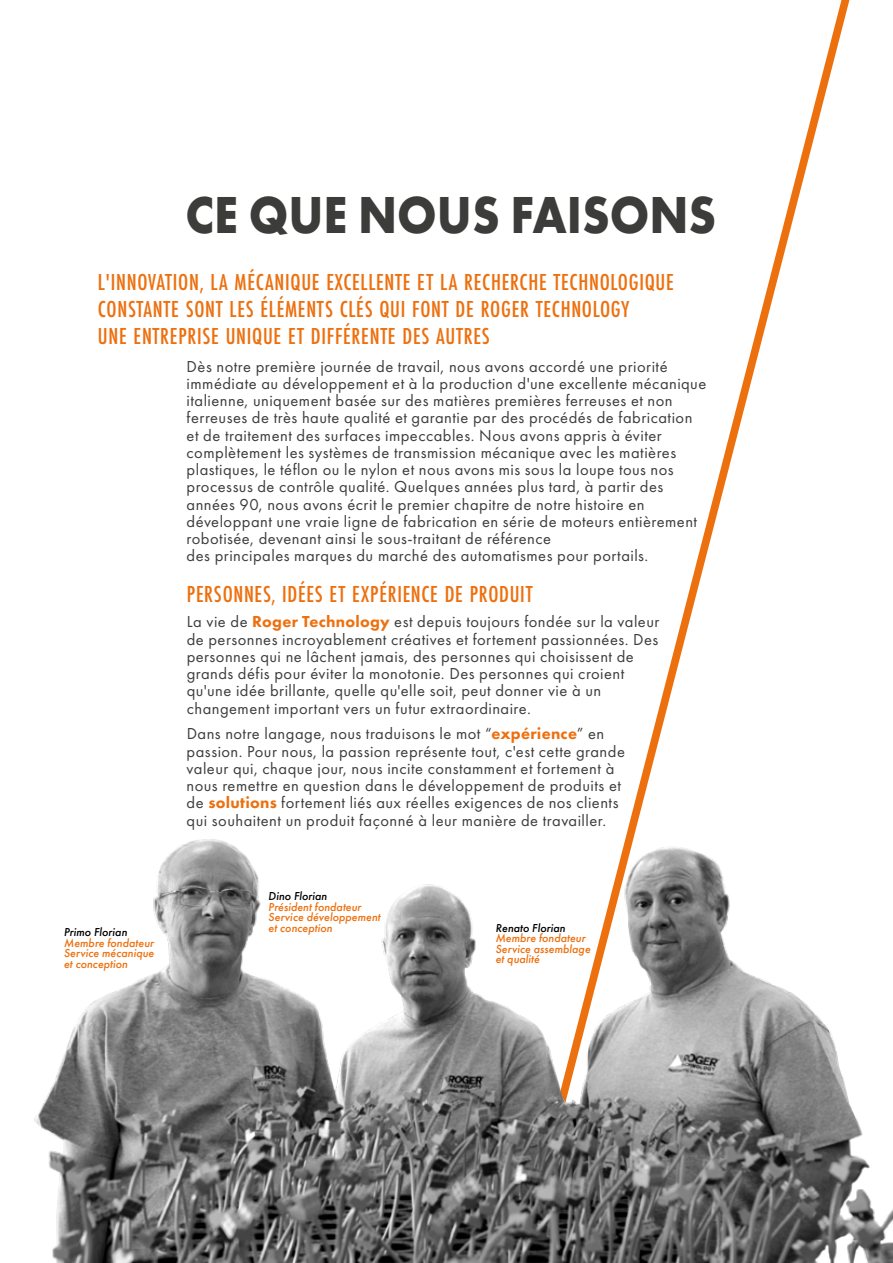
<style>
.page{position:relative;width:893px;height:1263px;background:#fff}
.page>*{position:absolute;margin:0;border:0;box-sizing:border-box;transform-origin:0 0}
.t1{font:700 54px "Futura PT";color:#3c3c3b;scale:.9 1}
.t2{font:500 24px/27px "Futura PT Cond";letter-spacing:.03em;color:#ed700f}
.t3{font:16.5px/17.2px "Futura PT";letter-spacing:.03em;color:#3c3c3b}
.t4{font:italic 500 12px/10.5px "Futura PT";color:#ed700f}
.t5{font:italic 500 12px "Futura PT";color:#000}
.s1{font-weight:800;color:#ed700f}
</style>
<div class="page">
<svg style="left:628px;top:0;width:222px;height:826px"></svg>
<img style="left:34px;top:826px;width:859px;height:437px">
<h1 class="t1" style="left:186px;top:180px;width:591px">CE QUE NOUS FAISONS</h1>
<h2 class="t2" style="left:98px;top:269px;width:577px">L'INNOVATION, LA MÉCANIQUE EXCELLENTE ET LA RECHERCHE TECHNOLOGIQUE<br>CONSTANTE SONT LES ÉLÉMENTS CLÉS QUI FONT DE ROGER TECHNOLOGY<br>UNE ENTREPRISE UNIQUE ET DIFFÉRENTE DES AUTRES</h2>
<p class="t3" style="left:187px;top:357px;width:521px">Dès notre première journée de travail, nous avons accordé une priorité immédiate au développement et à la production d'une excellente mécanique italienne, uniquement basée sur des matières premières ferreuses et non ferreuses de très haute qualité et garantie par des procédés de fabrication et de traitement des surfaces impeccables. Nous avons appris à éviter complètement les systèmes de transmission mécanique avec les matières plastiques, le téflon ou le nylon et nous avons mis sous la loupe tous nos processus de contrôle qualité. Quelques années plus tard, à partir des années 90, nous avons écrit le premier chapitre de notre histoire en développant une vraie ligne de fabrication en série de moteurs entièrement robotisée, devenant ainsi le sous-traitant de référence<br>des principales marques du marché des automatismes pour portails.</p>
<p class="t5" style="left:64px;top:925px;width:65px">Primo Florian</p>
<p class="t4" style="left:64px;top:937px;width:92px;text-align:justify">Membre fondateur Service mécanique et conception</p>
<h2 class="t2" style="left:187px;top:580px;width:347px">PERSONNES, IDÉES ET EXPÉRIENCE DE PRODUIT</h2>
<p class="t3" style="left:187px;top:613px;width:474px">La vie de <span class="s1">Roger Technology</span> est depuis toujours fondée sur la valeur de personnes incroyablement créatives et fortement passionnées. Des personnes qui ne lâchent jamais, des personnes qui choisissent de grands défis pour éviter la monotonie. Des personnes qui croient qu'une idée brillante, quelle qu'elle soit, peut donner vie à un changement important vers un futur extraordinaire.</p>
<p class="t3" style="left:187px;top:725px;width:440px">Dans notre langage, nous traduisons le mot “<span class="s1">expérience</span>” en passion. Pour nous, la passion représente tout, c'est cette grande valeur qui, chaque jour, nous incite constamment et fortement à nous remettre en question dans le développement de produits et de <span class="s1">solutions</span> fortement liés aux réelles exigences de nos clients qui souhaitent un produit façonné à leur manière de travailler.</p>
<p class="t5" style="left:268px;top:888px;width:60px">Dino Florian</p>
<p class="t4" style="left:268px;top:901px;width:114px">Président fondateur<br>Service développement et conception</p>
<p class="t5" style="left:495px;top:920px;width:71px">Renato Florian</p>
<p class="t4" style="left:495px;top:933px;width:97px">Membre fondateur<br>Service assemblage et qualité</p>
</div>
